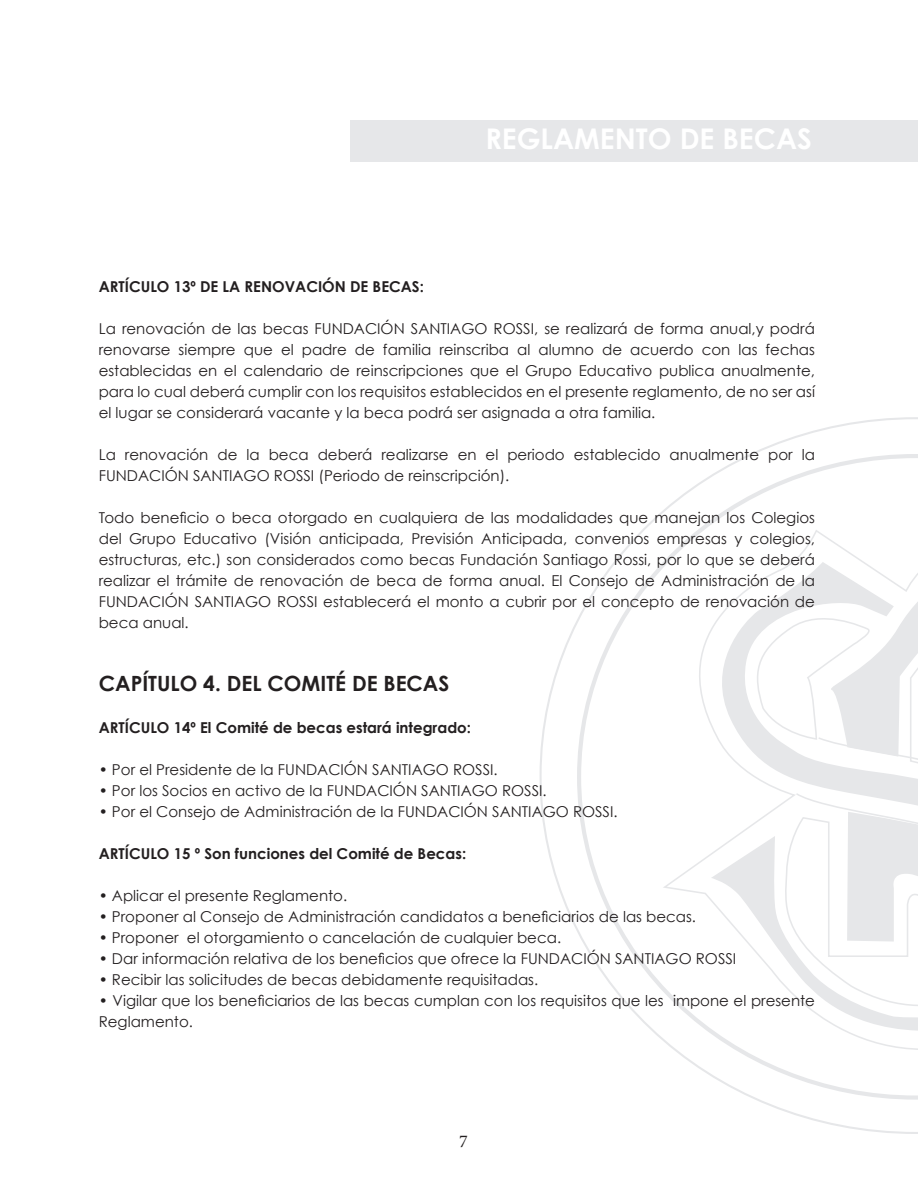
<style>
.page{position:relative;width:918px;height:1188px;background:#fff}
.page>*{position:absolute;margin:0;border:0;box-sizing:border-box;transform-origin:0 0}
.t1{font:700 28.5px "Century Gothic";color:#fff}
.t2{font:700 21px "Century Gothic";color:#231f20}
.t3{font:18px "Minion Pro";color:#231f20}
.t4{font:15px/21px "Century Gothic";color:#231f20;text-align:justify}
.t5{font:700 15px "Century Gothic";color:#231f20}
</style>
<div class="page">
<svg style="left:540px;top:417px;width:378px;height:717px"></svg>
<svg style="left:577px;top:454px;width:341px;height:646px"></svg>
<svg style="left:659px;top:531px;width:259px;height:558px"></svg>
<svg style="left:705px;top:562px;width:6px;height:346px"></svg>
<svg style="left:711px;top:554px;width:207px;height:477px"></svg>
<div style="left:350px;top:120px;width:568px;height:41px;background:#e6e7e9"></div>
<h1 class="t1" style="left:485px;top:121px;width:328px">REGLAMENTO DE BECAS</h1>
<p class="t5" style="left:99px;top:277px;width:327px">ARTÍCULO 13º DE LA RENOVACIÓN DE BECAS:</p>
<p class="t4" style="left:99px;top:318px;width:718px">La renovación de las becas FUNDACIÓN SANTIAGO ROSSI, se realizará de forma anual,y podrá renovarse siempre que el padre de familia reinscriba al alumno de acuerdo con las fechas establecidas en el calendario de reinscripciones que el Grupo Educativo publica anualmente, para lo cual deberá cumplir con los requisitos establecidos en el presente reglamento, de no ser así el lugar se considerará vacante y la beca podrá ser asignada a otra familia.</p>
<p class="t4" style="left:99px;top:444px;width:718px">La renovación de la beca deberá realizarse en el periodo establecido anualmente por la<br>FUNDACIÓN SANTIAGO ROSSI (Periodo de reinscripción).</p>
<p class="t4" style="left:99px;top:507px;width:718px">Todo beneficio o beca otorgado en cualquiera de las modalidades que manejan los Colegios del Grupo Educativo (Visión anticipada, Previsión Anticipada, convenios empresas y colegios, estructuras, etc.) son considerados como becas Fundación Santiago Rossi, por lo que se deberá realizar el trámite de renovación de beca de forma anual. El Consejo de Administración de la FUNDACIÓN SANTIAGO ROSSI establecerá el monto a cubrir por el concepto de renovación de beca anual.</p>
<h2 class="t2" style="left:99px;top:670px;width:352px">CAPÍTULO 4. DEL COMITÉ DE BECAS</h2>
<p class="t5" style="left:99px;top:718px;width:374px">ARTÍCULO 14º El Comité de becas estará integrado:</p>
<p class="t4" style="left:99px;top:759px;width:400px">• Por el Presidente de la FUNDACIÓN SANTIAGO ROSSI.</p>
<p class="t4" style="left:99px;top:780px;width:449px">• Por los Socios en activo de la FUNDACIÓN SANTIAGO ROSSI.</p>
<p class="t4" style="left:99px;top:801px;width:520px">• Por el Consejo de Administración de la FUNDACIÓN SANTIAGO ROSSI.</p>
<p class="t5" style="left:99px;top:844px;width:369px">ARTÍCULO 15 º Son funciones del Comité de Becas:</p>
<p class="t4" style="left:99px;top:885px;width:250px">• Aplicar el presente Reglamento.</p>
<p class="t4" style="left:99px;top:906px;width:599px">• Proponer al Consejo de Administración candidatos a beneficiarios de las becas.</p>
<p class="t4" style="left:99px;top:927px;width:464px">• Proponer el otorgamiento o cancelación de cualquier beca.</p>
<p class="t4" style="left:99px;top:948px;width:639px">• Dar información relativa de los beneficios que ofrece la FUNDACIÓN SANTIAGO ROSSI</p>
<p class="t4" style="left:99px;top:969px;width:441px">• Recibir las solicitudes de becas debidamente requisitadas.</p>
<p class="t4" style="left:99px;top:990px;width:718px">• Vigilar que los beneficiarios de las becas cumplan con los requisitos que les impone el presente<br>Reglamento.</p>
<p class="t3" style="left:459px;top:1129px;width:10px">7</p>
</div>
